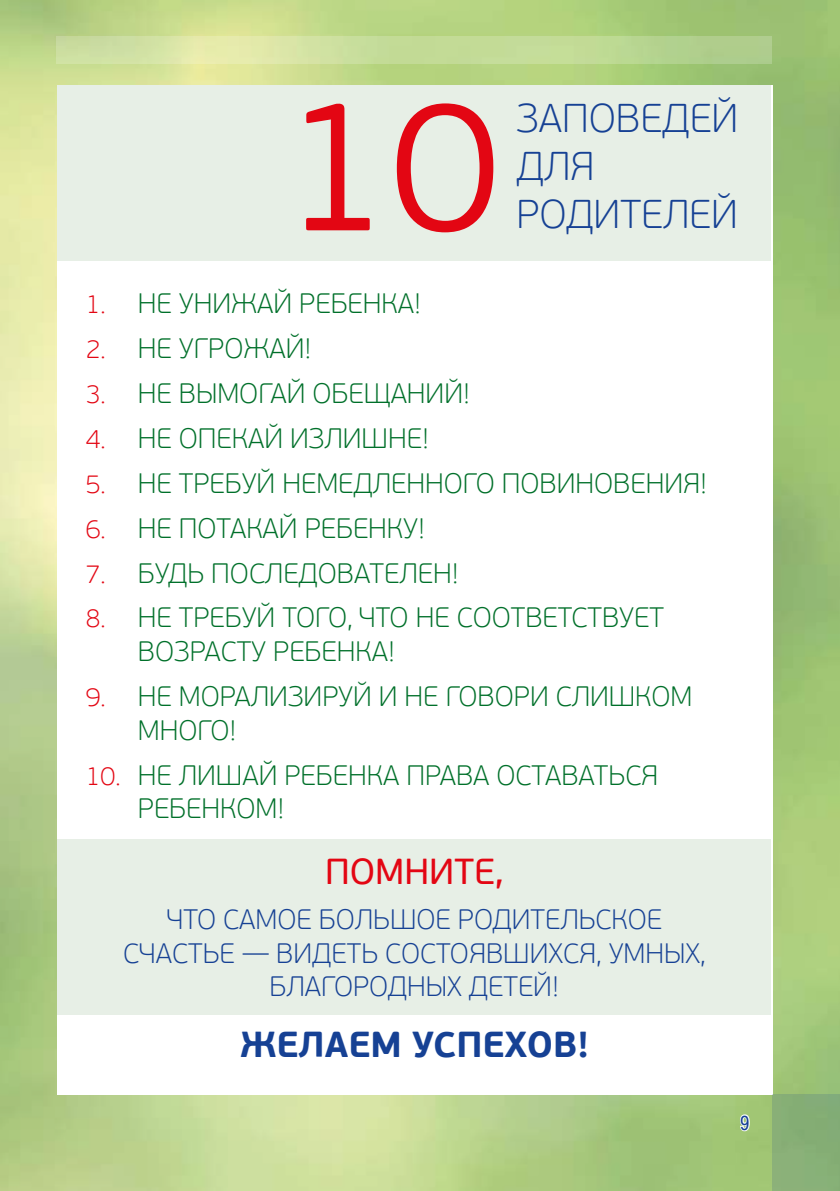
<style>
.page{position:relative;width:840px;height:1191px;background:#fff}
.page>*{position:absolute;margin:0;border:0;box-sizing:border-box;transform-origin:0 0}
.t1{font:300 185.6px "PF Beau Sans Pro";color:#e30613}
.t2{font:100 40px/48px "PF Beau Sans Pro";color:#164194}
.t3{font:700 36px "PF Beau Sans Pro";color:#164194}
.t4{font:36px "PF Beau Sans Pro";color:#e30613}
.t5{font:100 28px/33.6px "PF Beau Sans Pro";color:#00702a}
.t6{font:100 28px/33.6px "PF Beau Sans Pro";color:#164194;text-align:center}
.t7{font:20px "Pragmatica Cond C";color:#164194}
.s1{font-size:26px;color:#e30613}
</style>
<div class="page">
<svg style="left:57px;top:36px;width:714px;height:28px;background:#c7dc9b"></svg>
<div style="left:771px;top:1094px;width:68px;height:97px;background:#86af77"></div>
<svg style="left:738px;top:1095px;width:12px;height:37px"></svg>
<div style="left:57px;top:86px;width:714px;height:175px;background:#e7efe6"></div>
<div style="left:57px;top:839px;width:714px;height:176px;background:#e7efe6"></div>
<h1 class="t1" style="left:282px;top:61px;width:218px">10</h1>
<h2 class="t2" style="left:516px;top:94px;width:223px">заповедей для родителей</h2>
<p class="t5" style="left:86px;top:286px;width:336px"><span class="s1">1.</span> Не унижай ребенка!</p>
<p class="t5" style="left:86px;top:331px;width:227px"><span class="s1">2.</span> Не угрожай!</p>
<p class="t5" style="left:86px;top:376px;width:385px"><span class="s1">3.</span> Не вымогай обещаний!</p>
<p class="t5" style="left:86px;top:421px;width:344px"><span class="s1">4.</span> Не опекай излишне!</p>
<p class="t5" style="left:86px;top:466px;width:622px"><span class="s1">5.</span> Не требуй немедленного повиновения!</p>
<p class="t5" style="left:86px;top:511px;width:340px"><span class="s1">6.</span> Не потакай ребенку!</p>
<p class="t5" style="left:86px;top:556px;width:374px"><span class="s1">7.</span> Будь последователен!</p>
<p class="t5" style="left:138px;top:601px;width:527px;text-indent:-52px"><span class="s1">8.</span> Не требуй того, что не соответствует возрасту ребенка!</p>
<p class="t5" style="left:138px;top:679px;width:556px;text-indent:-52px"><span class="s1">9.</span> Не морализируй и не говори слишком много!</p>
<p class="t5" style="left:138px;top:758px;width:521px;text-indent:-52px"><span class="s1">10.</span> Не лишай ребенка права оставаться ребенком!</p>
<p class="t4" style="left:325px;top:851px;width:50px">Помните</p>
<p class="t4" style="left:494px;top:851px;width:10px">,</p>
<p class="t6" style="left:123px;top:902px;width:583px">что самое большое родительское счастье — видеть состоявшихся, умных, благородных детей!</p>
<p class="t3" style="left:240px;top:1021px;width:350px">Желаем успехов!</p>
<p class="t7" style="left:740px;top:1111px;width:10px">9</p>
</div>
